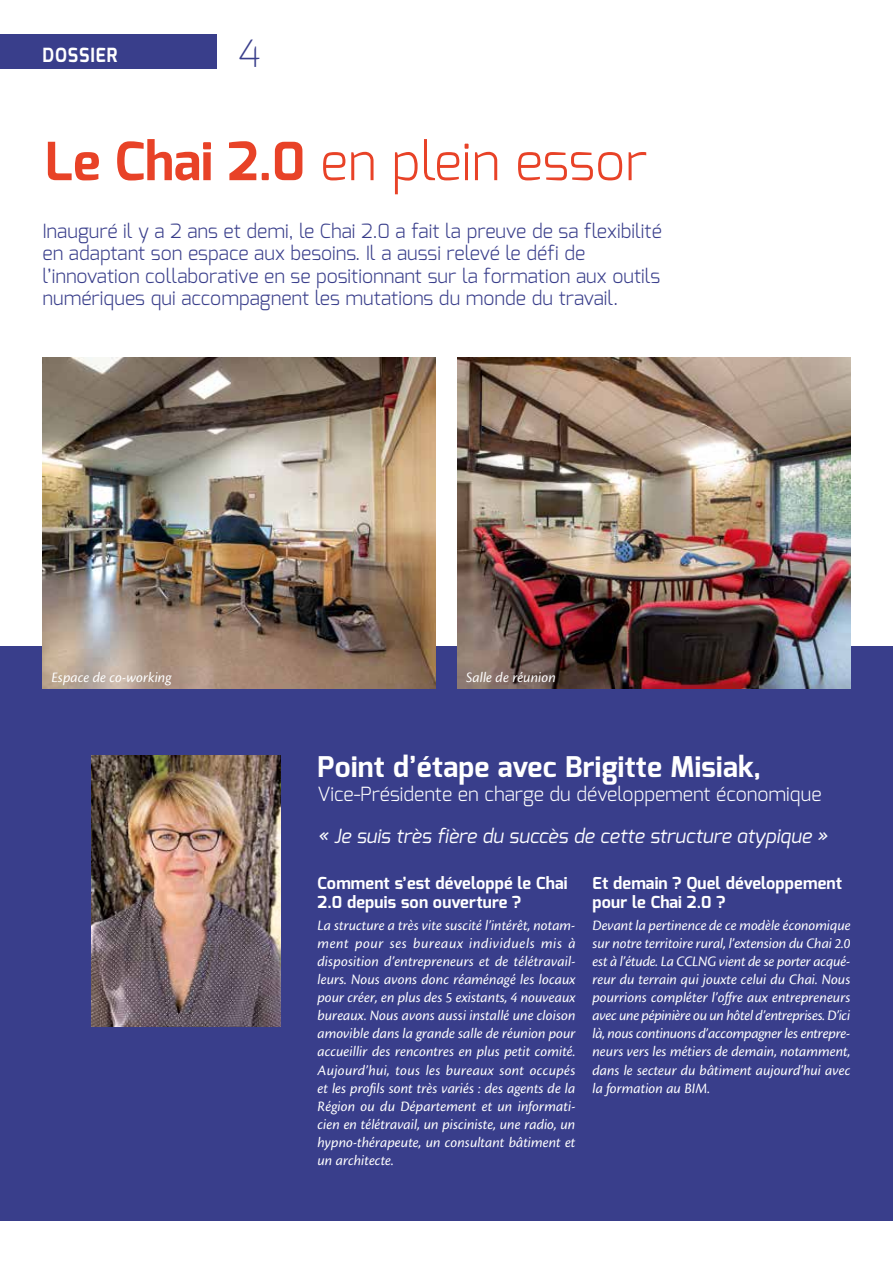
<style>
.page{position:relative;width:893px;height:1263px;background:#fff}
.page>*{position:absolute;margin:0;border:0;box-sizing:border-box;transform-origin:0 0}
.t1{font:300 52.5px "Exo";color:#e84227}
.t2{font:200 37.5px "Exo";color:#393e8b}
.t3{font:700 28.5px "Exo";letter-spacing:.01em;color:#fff}
.t4{font:300 19.5px/22.5px "Exo";color:#393e8b}
.t5{font:italic 19.5px "Exo";color:#fff}
.t6{font:300 19.5px "Exo";color:#fff}
.t7{font:700 19.5px "Exo";letter-spacing:.055em;color:#fff;scale:.9 1}
.t8{font:700 16.5px/19.5px "Exo";letter-spacing:.01em;color:#fff}
.t9{font:italic 15px/18px "Cronos Pro";color:#fff;text-align:justify}
.s1{font-weight:700}
</style>
<div class="page">
<div style="left:0;top:646px;width:893px;height:574px;background:#393e8b"></div>
<div style="left:0;top:35px;width:217px;height:34px;background:#393e8b"></div>
<img style="left:43px;top:357px;width:392px;height:332px">
<img style="left:91px;top:756px;width:190px;height:270px">
<img style="left:458px;top:357px;width:392px;height:332px">
<h3 class="t7" style="left:43px;top:43px;width:85px">DOSSIER</h3>
<h2 class="t2" style="left:238px;top:29px;width:23px">4</h2>
<h1 class="t1" style="left:45px;top:128px;width:604px"><span class="s1">Le Chai 2.0</span> en plein essor</h1>
<p class="t4" style="left:43px;top:219px;width:621px">Inauguré il y a 2 ans et demi, le Chai 2.0 a fait la preuve de sa flexibilité en adaptant son espace aux besoins. Il a aussi relevé le défi de l’innovation collaborative en se positionnant sur la formation aux outils numériques qui accompagnent les mutations du monde du travail.</p>
<p class="t9" style="left:52px;top:668px;width:121px">Espace de co-working</p>
<p class="t9" style="left:466px;top:668px;width:91px">Salle de réunion</p>
<h3 class="t3" style="left:317px;top:748px;width:445px">Point d’étape avec Brigitte Misiak,</h3>
<h3 class="t6" style="left:317px;top:781px;width:506px">Vice-Présidente en charge du développement économique</h3>
<h3 class="t5" style="left:317px;top:823px;width:512px">« Je suis très fière du succès de cette structure atypique »</h3>
<p class="t8" style="left:317px;top:873px;width:251px">Comment s’est développé le Chai<br>2.0 depuis son ouverture ?</p>
<p class="t9" style="left:317px;top:917px;width:260px">La structure a très vite suscité l’intérêt, notam&shy;ment pour ses bureaux individuels mis à disposition d’entrepreneurs et de télétravail&shy;leurs. Nous avons donc réaménagé les locaux pour créer, en plus des 5 existants, 4 nouveaux bureaux. Nous avons aussi installé une cloison amovible dans la grande salle de réunion pour accueillir des rencontres en plus petit comité.<br>Aujourd’hui, tous les bureaux sont occupés et les profils sont très variés : des agents de la Région ou du Département et un informati&shy;cien en télétravail, un pisciniste, une radio, un hypno-thérapeute, un consultant bâtiment et un architecte.</p>
<p class="t8" style="left:592px;top:873px;width:251px">Et demain ? Quel développement pour le Chai 2.0 ?</p>
<p class="t9" style="left:592px;top:917px;width:260px">Devant la pertinence de ce modèle économique sur notre territoire rural, l’extension du Chai 2.0 est à l’étude. La CCLNG vient de se porter acqué&shy;reur du terrain qui jouxte celui du Chai. Nous pourrions compléter l’offre aux entrepreneurs avec une pépinière ou un hôtel d’entreprises. D’ici là, nous continuons d’accompagner les entrepre&shy;neurs vers les métiers de demain, notamment, dans le secteur du bâtiment aujourd’hui avec la formation au BIM.</p>
</div>
